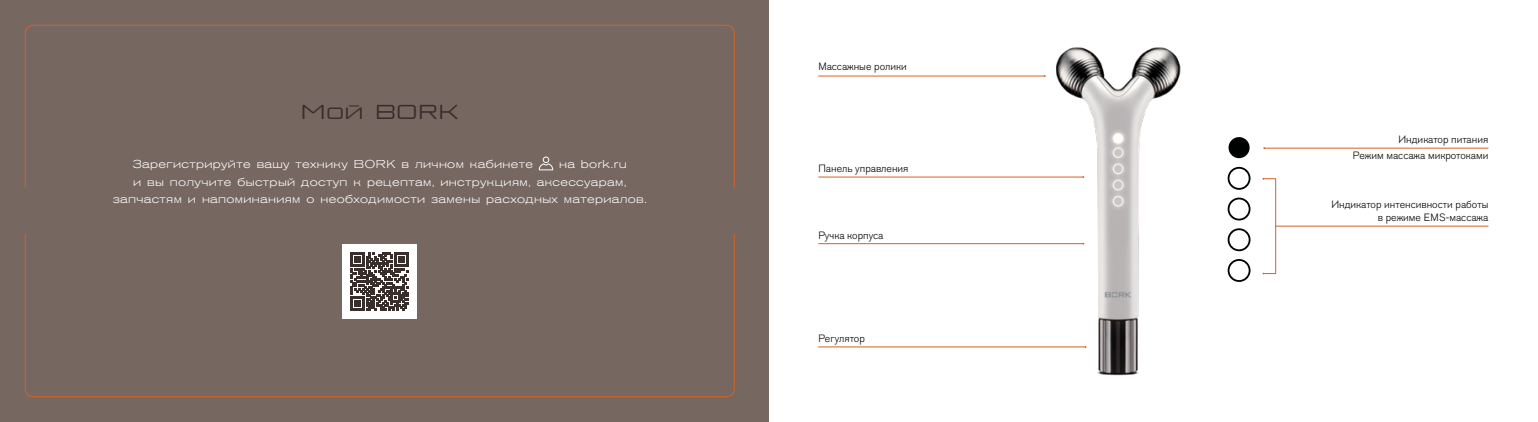
<style>
.page{position:relative;width:1538px;height:422px;background:#fff}
.page>*{position:absolute;margin:0;border:0;box-sizing:border-box;transform-origin:0 0}
.t1{font:20.12px "Bork Display";letter-spacing:.05em;color:#392e2c}
.t2{font:300 expanded 11.38px "Akzidenz Grotesk Pro";letter-spacing:.03em;color:#fff}
.t3{font:300 10.5px/12.6px "Akzidenz Grotesk Pro";color:#000;text-align:right}
</style>
<div class="page">
<hr style="left:1276px;top:226px;width:212px;height:1px;background:#d56227">
<hr style="left:1264px;top:148px;width:224px;height:1px;background:#d56227">
<img style="left:1024px;top:47px;width:157px;height:329px">
<div style="left:1228px;top:137px;width:21px;height:21px;background:#000101;border-radius:50%"></div>
<svg style="left:1227px;top:167px;width:23px;height:23px"></svg>
<svg style="left:1227px;top:197px;width:23px;height:23px"></svg>
<svg style="left:1227px;top:228px;width:23px;height:23px"></svg>
<svg style="left:1227px;top:259px;width:23px;height:23px"></svg>
<hr style="left:819px;top:76px;width:226px;height:1px;background:#d56227">
<hr style="left:819px;top:346px;width:266px;height:1px;background:#d56227">
<hr style="left:819px;top:243px;width:264px;height:1px;background:#d56227">
<hr style="left:819px;top:177px;width:264px;height:1px;background:#d56227">
<div style="left:1263px;top:178px;width:13px;height:96px;border:1px solid #d56227"></div>
<div style="left:0;top:0;width:769px;height:422px;background:#766761"></div>
<svg style="left:24px;top:24px;width:711px;height:373px"></svg>
<svg style="left:539px;top:157px;width:14px;height:13px"></svg>
<div style="left:342px;top:244px;width:75px;height:75px;background:#fff"></div>
<svg style="left:350px;top:252px;width:59px;height:59px"></svg>
<h1 class="t1" style="left:301px;top:101px;width:159px">Мой BORK</h1>
<p class="t2" style="left:133px;top:157px;width:402px">Зарегистрируйте вашу технику BORK в личном кабинете</p>
<p class="t2" style="left:559px;top:157px;width:69px">на bork.ru</p>
<p class="t2" style="left:133px;top:174px;width:495px">и вы получите быстрый доступ к рецептам, инструкциям, аксессуарам,</p>
<p class="t2" style="left:113px;top:192px;width:536px">запчастям и напоминаниям о необходимости замены расходных материалов.</p>
<p class="t3" style="left:818px;top:60px;width:90px">Массажные ролики</p>
<p class="t3" style="left:818px;top:162px;width:92px">Панель управления</p>
<p class="t3" style="left:818px;top:228px;width:67px">Ручка корпуса</p>
<p class="t3" style="left:818px;top:332px;width:48px">Регулятор</p>
<p class="t3" style="left:1353px;top:131px;width:137px;line-height:15.9px">Индикатор питания<br>Режим массажа микротоками</p>
<p class="t3" style="left:1331px;top:198px;width:158px">Индикатор интенсивности работы в режиме EMS-массажа</p>
</div>
